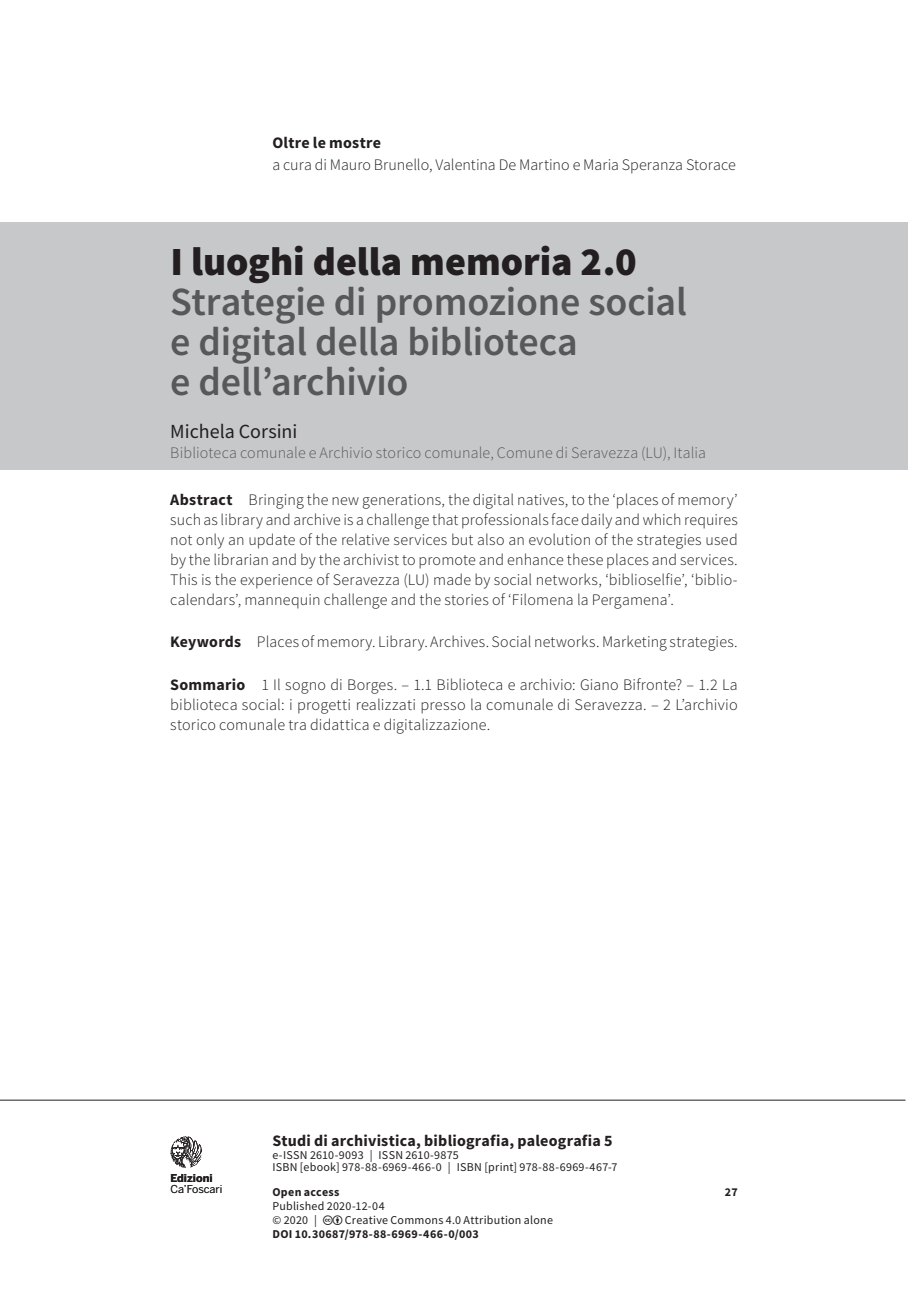
<style>
.page{position:relative;width:908px;height:1304px;background:#fff}
.page>*{position:absolute;margin:0;border:0;box-sizing:border-box;transform-origin:0 0}
.t1{font:600 40px/40px "Source Sans Pro";letter-spacing:-.005em;color:#57585a}
.t2{font:900 40px "Source Sans Pro";color:#231f20}
.t3{font:20px "Source Sans Pro";color:#231f20}
.t4{font:300 16px/20px "Source Sans Pro";letter-spacing:.01em;color:#231f20;text-align:justify}
.t5{font:300 16px "Source Sans Pro";letter-spacing:.01em;color:#57585a}
.t6{font:700 16px "Source Sans Pro";letter-spacing:.015em;color:#231f20}
.t7{font:12px/12.4px "Source Sans Pro";letter-spacing:.02em;color:#231f20}
.t8{font:700 12px "Source Sans Pro";letter-spacing:.025em;color:#231f20}
.t9{font:10.8px "Benton Sans";letter-spacing:-.01em;color:#231f20}
.t10{font:700 10.8px "Benton Sans";color:#231f20}
.s1{font-weight:700}
</style>
<div class="page">
<hr style="left:0;top:1100px;width:905px;height:1px;background:#231f20">
<svg style="left:170px;top:1136px;width:32px;height:32px"></svg>
<div style="left:0;top:223px;width:907px;height:247px;background:#c7c8ca"></div>
<p class="t6" style="left:272px;top:132px;width:110px">Oltre le mostre</p>
<p class="t4" style="left:272px;top:155px;width:465px">a cura di Mauro Brunello, Valentina De Martino e Maria Speranza Storace</p>
<h1 class="t2" style="left:170px;top:234px;width:467px">I luoghi della memoria 2.0</h1>
<h1 class="t1" style="left:170px;top:282px;width:518px">Strategie di promozione social e digital della biblioteca<br>e dell’archivio</h1>
<p class="t3" style="left:170px;top:419px;width:129px">Michela Corsini</p>
<p class="t5" style="left:170px;top:443px;width:537px">Biblioteca comunale e Archivio storico comunale, Comune di Seravezza (LU), Italia</p>
<p class="t4" style="left:170px;top:489px;width:569px"><span class="s1">Abstract</span> Bringing the new generations, the digital natives, to the ‘places of memory’ such as library and archive is a challenge that professionals face daily and which requires not only an update of the relative services but also an evolution of the strategies used by the librarian and by the archivist to promote and enhance these places and services.<br>This is the experience of Seravezza (LU) made by social networks, ‘biblioselfie’, ‘biblio&shy;calendars’, mannequin challenge and the stories of ‘Filomena la Pergamena’.</p>
<p class="t4" style="left:170px;top:632px;width:568px"><span class="s1">Keywords</span> Places of memory. Library. Archives. Social networks. Marketing strategies.</p>
<p class="t4" style="left:170px;top:675px;width:568px"><span class="s1">Sommario</span> 1 Il sogno di Borges. – 1.1 Biblioteca e archivio: Giano Bifronte? – 1.2 La biblioteca social: i progetti realizzati presso la comunale di Seravezza. – 2 L’archivio storico comunale tra didattica e digitalizzazione.</p>
<p class="t10" style="left:170px;top:1171px;width:44px">Edizioni</p>
<p class="t9" style="left:170px;top:1183px;width:53px">Ca’Foscari</p>
<p class="t6" style="left:272px;top:1130px;width:341px">Studi di archivistica, bibliografia, paleografia 5</p>
<p class="t7" style="left:272px;top:1149px;width:346px">e-ISSN 2610-9093 | ISSN 2610-9875<br>ISBN [ebook] 978-88-6969-466-0 | ISBN [print] 978-88-6969-467-7</p>
<p class="t8" style="left:272px;top:1184px;width:69px">Open access</p>
<p class="t8" style="left:724px;top:1184px;width:14px">27</p>
<p class="t7" style="left:272px;top:1199px;width:114px;line-height:14.2px">Published 2020-12-04 © 2020 |</p>
<p class="t7" style="left:345px;top:1214px;width:209px">Creative Commons 4.0 Attribution alone</p>
<p class="t8" style="left:272px;top:1226px;width:208px">DOI 10.30687/978-88-6969-466-0/003</p>
</div>
